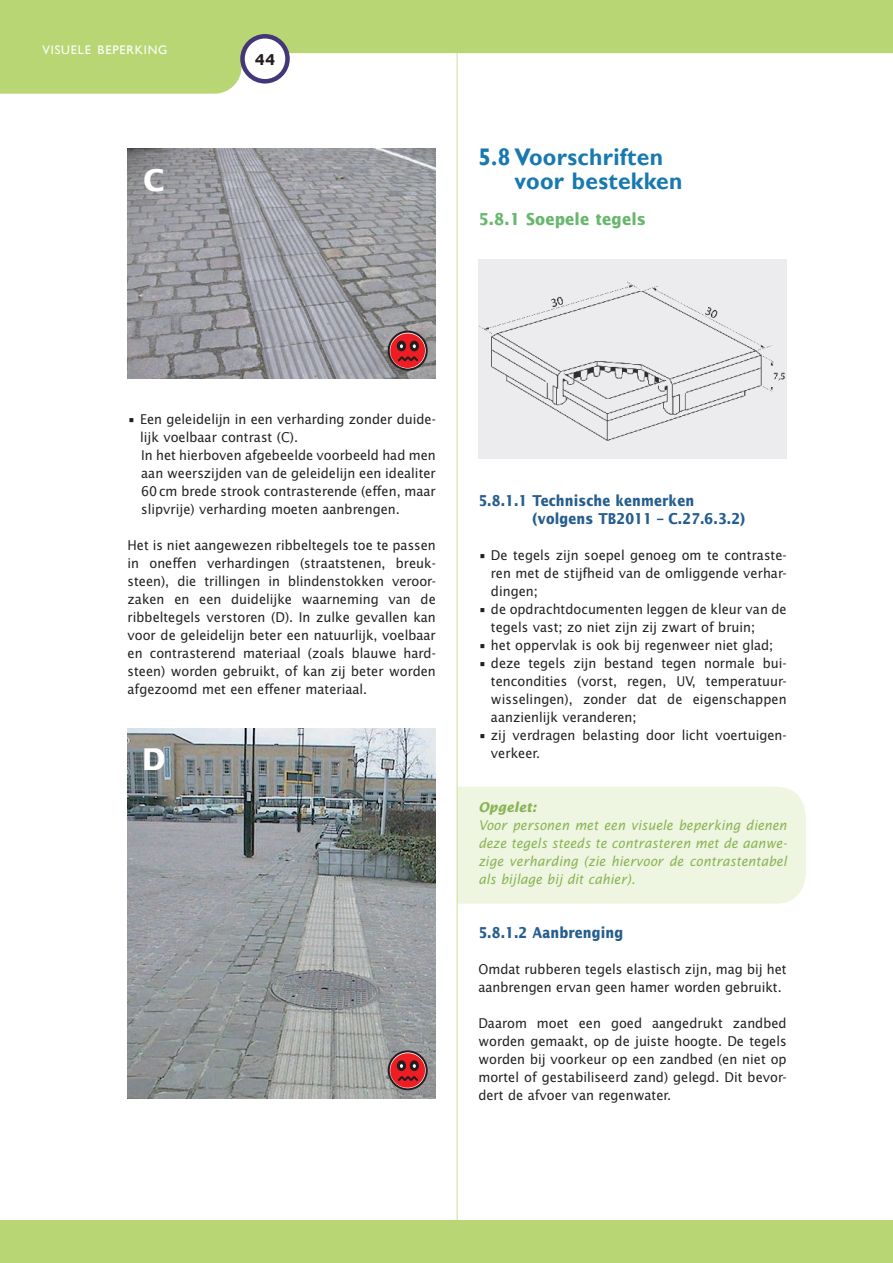
<style>
.page{position:relative;width:893px;height:1263px;background:#fff}
.page>*{position:absolute;margin:0;border:0;box-sizing:border-box;transform-origin:0 0}
.body{font:700 30px "Lucida Sans";color:#fff;scale:.95 1}
.titre_2{font:700 24px/24px "Gill Sans";letter-spacing:.015em;color:#1779b0;scale:.95 1}
.titre_3{font:700 16.5px "Lucida Sans";letter-spacing:.015em;color:#68b76d;scale:.9 1}
.titre_4{font:700 15px/18px "Lucida Sans";letter-spacing:.01em;color:#255d8e;scale:.85 1}
.t1{font:700 15px "Lucida Sans";color:#231f20}
.body-2{font:13.5px/18px "Lucida Sans";color:#231f20;text-align:justify;scale:.95 1}
.opgelet{font:italic 13.5px/18px "Lucida Sans";letter-spacing:.01em;color:#89b455;text-align:justify;scale:.93 1}
.opgelet-2{font:italic 700 13.5px "Lucida Sans";letter-spacing:.01em;color:#89b455;scale:.93 1}
.t2{font:12.3px "Gill Sans";letter-spacing:.065em;color:#fff}
</style>
<div class="page">
<div style="left:458px;top:787px;width:348px;height:117px;background:#eef5e0"></div>
<hr style="left:457px;top:43px;width:1px;height:1207px;background:#cce29c">
<svg style="left:0;top:0;width:893px;height:94px;fill:#b8d774"></svg>
<svg style="left:242px;top:36px;width:45px;height:45px"></svg>
<div style="left:240px;top:34px;width:50px;height:50px;border:4px solid #433777;border-radius:50%"></div>
<div style="left:0;top:1220px;width:893px;height:43px;background:#b8d774"></div>
<img style="left:128px;top:149px;width:308px;height:229px">
<img style="left:128px;top:728px;width:308px;height:370px">
<svg style="left:388px;top:331px;width:40px;height:40px"></svg>
<svg style="left:388px;top:1050px;width:40px;height:40px"></svg>
<div style="left:478px;top:259px;width:309px;height:200px;background:#ececee"></div>
<img style="left:479px;top:281px;width:306px;height:160px">
<p class="t2" style="left:43px;top:43px;width:126px">VISUELE BEPERKING</p>
<p class="body" style="left:144px;top:162px;width:23px">C</p>
<p class="t1" style="left:255px;top:50px;width:22px">44</p>
<p class="titre_2" style="left:515px;top:146px;width:178px;text-indent:-36px">5.8 Voorschriften voor bestekken</p>
<p class="titre_3" style="left:478px;top:209px;width:188px">5.8.1 Soepele tegels</p>
<p class="body-2" style="left:140px;top:409px;width:313px;text-indent:-13px">• Een geleidelijn in een verharding zonder duide&shy;lijk voelbaar contrast (C).</p>
<p class="body-2" style="left:141px;top:445px;width:312px">In het hierboven afgebeelde voorbeeld had men aan weerszijden van de geleidelijn een idealiter 60cm brede strook contrasterende (effen, maar slipvrije) verharding moeten aanbrengen.</p>
<p class="body-2" style="left:128px;top:535px;width:326px">Het is niet aangewezen ribbeltegels toe te passen in oneffen verhardingen (straatstenen, breuk&shy;steen), die trillingen in blindenstokken veroor&shy;zaken en een duidelijke waarneming van de ribbeltegels verstoren (D). In zulke gevallen kan voor de geleidelijn beter een natuurlijk, voelbaar en contrasterend materiaal (zoals blauwe hard&shy;steen) worden gebruikt, of kan zij beter worden afgezoomd met een effener materiaal.</p>
<p class="body" style="left:142px;top:741px;width:26px">D</p>
<p class="titre_4" style="left:532px;top:491px;width:252px;text-indent:-54px">5.8.1.1 Technische kenmerken (volgens TB2011 – C.27.6.3.2)</p>
<p class="body-2" style="left:491px;top:546px;width:313px;text-indent:-13px">• De tegels zijn soepel genoeg om te contraste&shy;ren met de stijfheid van de omliggende verhar&shy;dingen;</p>
<p class="body-2" style="left:491px;top:600px;width:313px;text-indent:-13px">• de opdrachtdocumenten leggen de kleur van de tegels vast; zo niet zijn zij zwart of bruin;</p>
<p class="body-2" style="left:478px;top:636px;width:312px">• het oppervlak is ook bij regenweer niet glad;</p>
<p class="body-2" style="left:491px;top:654px;width:313px;text-indent:-13px">• deze tegels zijn bestand tegen normale bui&shy;tencondities (vorst, regen, UV, temperatuur&shy;wisselingen), zonder dat de eigenschappen aanzienlijk veranderen;</p>
<p class="body-2" style="left:491px;top:726px;width:313px;text-indent:-13px">• zij verdragen belasting door licht voertuigen&shy;verkeer.</p>
<p class="opgelet-2" style="left:478px;top:799px;width:64px">Opgelet:</p>
<p class="opgelet" style="left:478px;top:816px;width:333px">Voor personen met een visuele beperking dienen deze tegels steeds te contrasteren met de aanwe&shy;zige verharding (zie hiervoor de contrastentabel als bijlage bij dit cahier).</p>
<p class="titre_4" style="left:478px;top:923px;width:172px">5.8.1.2 Aanbrenging</p>
<p class="body-2" style="left:478px;top:960px;width:326px">Omdat rubberen tegels elastisch zijn, mag bij het aanbrengen ervan geen hamer worden gebruikt.</p>
<p class="body-2" style="left:478px;top:1014px;width:326px">Daarom moet een goed aangedrukt zandbed worden gemaakt, op de juiste hoogte. De tegels worden bij voorkeur op een zandbed (en niet op mortel of gestabiliseerd zand) gelegd. Dit bevor&shy;dert de afvoer van regenwater.</p>
</div>
